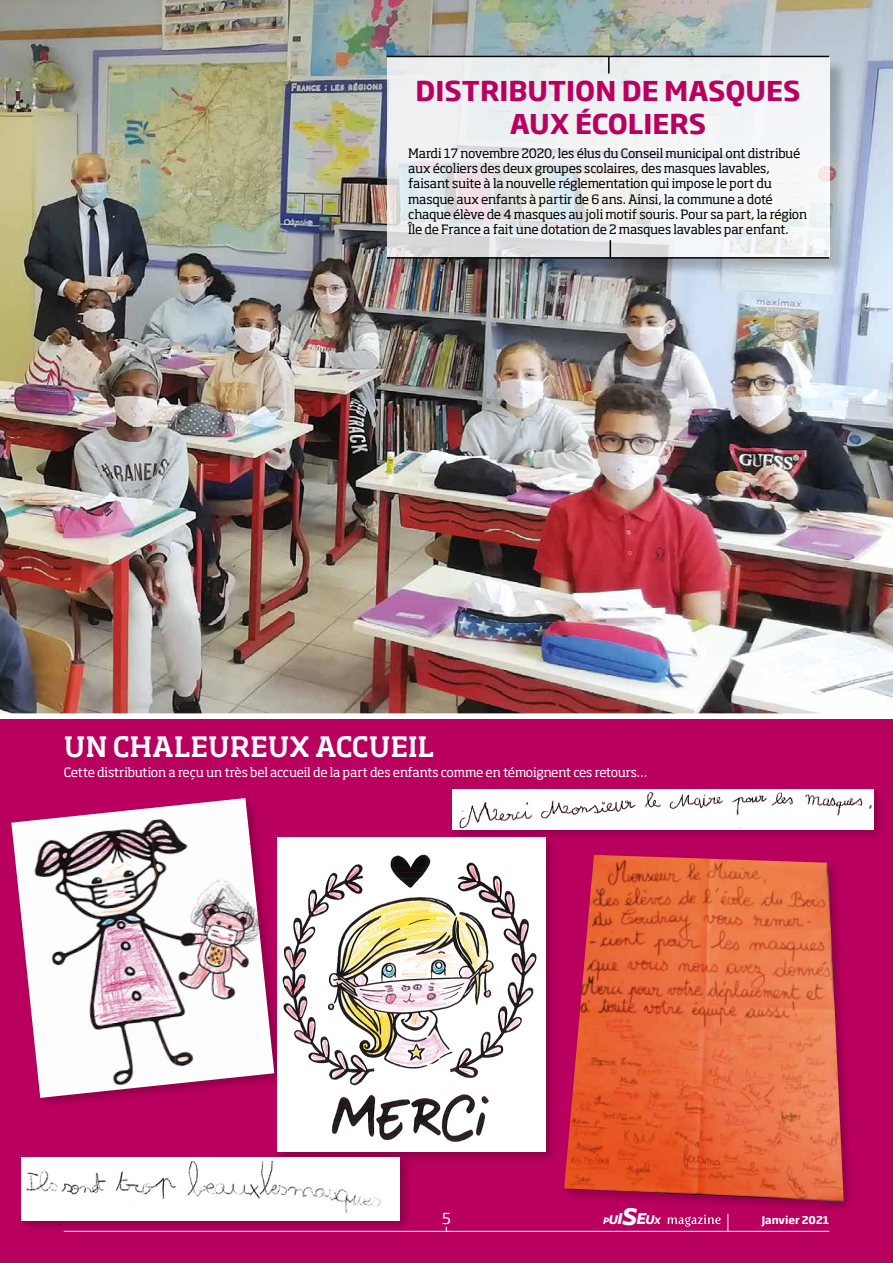
<style>
.page{position:relative;width:893px;height:1263px;background:#fff}
.page>*{position:absolute;margin:0;border:0;box-sizing:border-box;transform-origin:0 0}
.t1{font:500 27.75px "Soho Std";letter-spacing:.005em;color:#fff}
.t2{font:700 27px/32.4px "Soho Gothic Pro";color:#ba005f;text-align:center}
.t3{font:15px "Soho Gothic Pro";color:#fff}
.t4{font:12.75px/15.3px "Soho Std";letter-spacing:-.02em;color:#000}
.t5{font:12.75px "Soho Std";letter-spacing:-.02em;color:#fff}
.t6{font:700 10.5px "Soho Gothic Pro";color:#fff}
.t7{font:italic 700 10.2px "Freight Sans Pro";color:#fff}
.s1{font-size:13.8px}
.s2{font-size:17.4px}
.s3{font-size:26.85px}
</style>
<div class="page">
<img style="left:0;top:0;width:893px;height:714px">
<div style="left:0;top:719px;width:893px;height:544px;background:#ba005f"></div>
<hr style="left:64px;top:1231px;width:765px;height:1px;background:#fff">
<svg style="left:728px;top:1214px;width:1px;height:17px"></svg>
<svg style="left:668px;top:1215px;width:53px;height:12px"></svg>
<div style="left:389px;top:59px;width:459px;height:217px;background:#000;opacity:.3"></div>
<svg style="left:387px;top:57px;width:442px;height:200px;fill:#eff1f2"></svg>
<hr style="left:387px;top:56px;width:442px;height:1px;background:#000">
<hr style="left:387px;top:257px;width:442px;height:2px;background:#000">
<svg style="left:608px;top:57px;width:2px;height:16px"></svg>
<svg style="left:610px;top:240px;width:1px;height:17px"></svg>
<img style="left:11px;top:798px;width:262px;height:300px">
<div style="left:561px;top:851px;width:295px;height:362px;background:#000;opacity:.25"></div>
<img style="left:564px;top:855px;width:280px;height:346px">
<div style="left:273px;top:834px;width:285px;height:330px;background:#000;opacity:.25"></div>
<img style="left:277px;top:838px;width:268px;height:314px">
<div style="left:448px;top:786px;width:438px;height:55px;background:#000;opacity:.25"></div>
<img style="left:452px;top:790px;width:421px;height:39px">
<div style="left:17px;top:1153px;width:396px;height:80px;background:#000;opacity:.25"></div>
<div style="left:21px;top:1157px;width:379px;height:63px;background:#fff"></div>
<img style="left:26px;top:1161px;width:355px;height:52px">
<h2 class="t2" style="left:416px;top:73px;width:386px">DISTRIBUTION DE MASQUES<br>AUX ÉCOLIERS</h2>
<p class="t4" style="left:408px;top:145px;width:401px">Mardi 17 novembre 2020, les élus du Conseil municipal ont distribué aux écoliers des deux groupes scolaires, des masques lavables, faisant suite à la nouvelle réglementation qui impose le port du masque aux enfants à partir de 6 ans. Ainsi, la commune a doté chaque élève de 4 masques au joli motif souris. Pour sa part, la région Île de France a fait une dotation de 2 masques lavables par enfant.</p>
<h1 class="t1" style="left:64px;top:729px;width:372px">UN CHALEUREUX ACCUEIL</h1>
<p class="t5" style="left:64px;top:764px;width:585px">Cette distribution a reçu un très bel accueil de la part des enfants comme en témoignent ces retours…</p>
<p class="t3" style="left:442px;top:1207px;width:10px">5</p>
<p class="t7" style="left:603px;top:1214px;width:59px">P<span class="s1">U</span><span class="s2">I</span><span class="s3">S</span><span class="s2">E</span><span class="s1">U</span>X</p>
<p class="t6" style="left:762px;top:1212px;width:69px">Janvier 2021</p>
</div>
